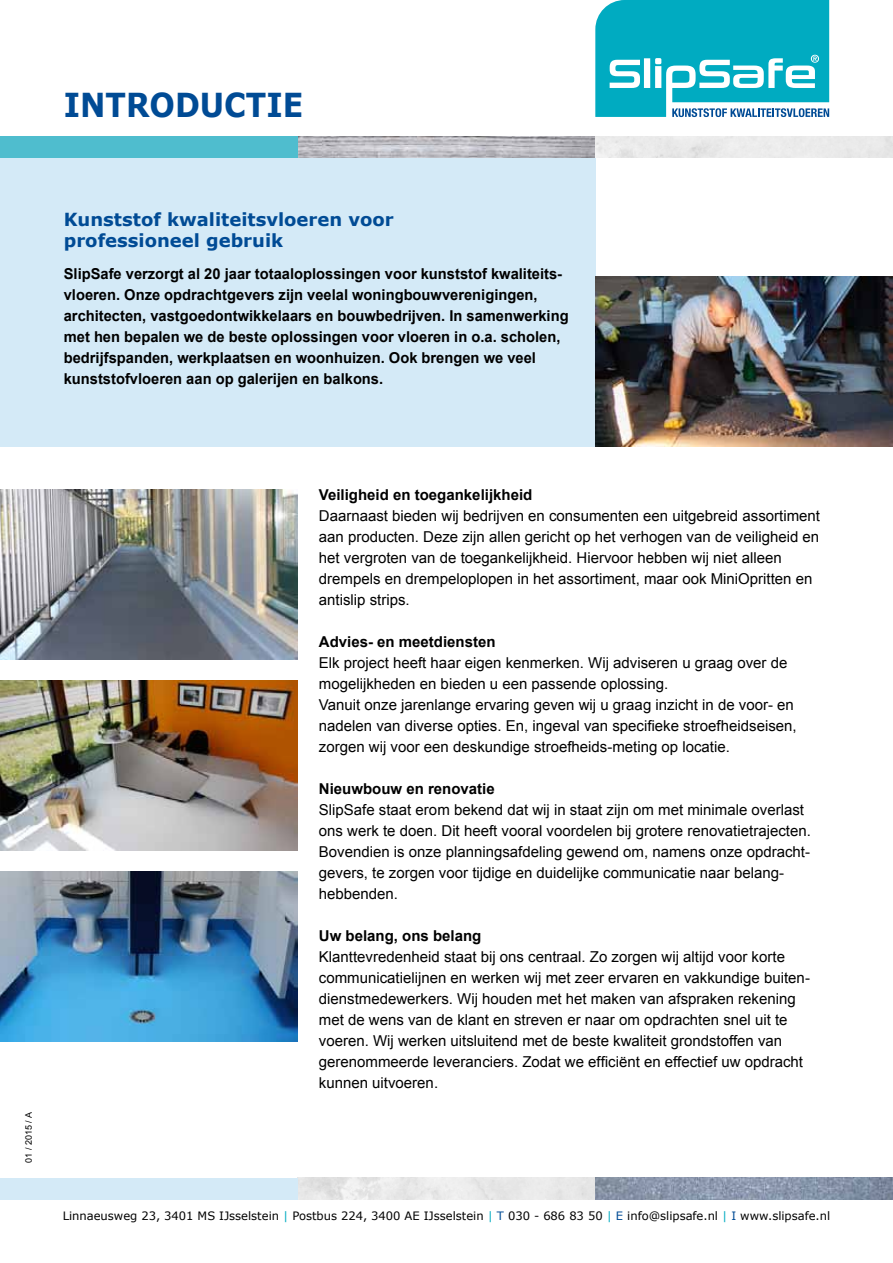
<style>
.page{position:relative;width:893px;height:1263px;background:#fff}
.page>*{position:absolute;margin:0;border:0;box-sizing:border-box;transform-origin:0 0}
.t1{font:700 33px "Verdana";color:#004b95;scale:.91 1}
.t2{font:700 18px/21px "Verdana";color:#004b95}
.t3{font:15px/21px "Arial";color:#000}
.t4{font:700 15px/21px "Arial";color:#000}
.t5{font:11.55px "Verdana";color:#000}
.t6{font:9px "Arial";color:#000}
.s1{color:#00abc1}
.s2{color:#004b95}
</style>
<div class="page">
<svg style="left:595px;top:0;width:234px;height:117px;background:#32b9cc"></svg>
<img style="left:298px;top:1178px;width:595px;height:21px">
<div style="left:0;top:1178px;width:298px;height:21px;background:#d4eaf7"></div>
<div style="left:0;top:158px;width:595px;height:288px;background:#d4eaf7"></div>
<img style="left:298px;top:136px;width:595px;height:21px">
<div style="left:0;top:136px;width:298px;height:21px;background:#4fbdce"></div>
<img style="left:595px;top:276px;width:298px;height:170px">
<img style="left:0;top:680px;width:298px;height:170px">
<img style="left:0;top:872px;width:298px;height:170px">
<img style="left:0;top:489px;width:298px;height:170px">
<h1 class="t1" style="left:64px;top:82px;width:265px">INTRODUCTIE</h1>
<p class="t2" style="left:64px;top:209px;width:332px">Kunststof kwaliteitsvloeren voor professioneel gebruik</p>
<p class="t4" style="left:64px;top:264px;width:506px">SlipSafe verzorgt al 20 jaar totaaloplossingen voor kunststof kwaliteits&shy;vloeren. Onze opdrachtgevers zijn veelal woningbouwverenigingen, architecten, vastgoedontwikkelaars en bouwbedrijven. In samenwerking met hen bepalen we de beste oplossingen voor vloeren in o.a. scholen, bedrijfspanden, werkplaatsen en woonhuizen. Ook brengen we veel kunststofvloeren aan op galerijen en balkons.</p>
<p class="t6" style="left:23px;top:1162px;width:52px;rotate:-90deg">01 / 2015 / A</p>
<p class="t4" style="left:319px;top:485px;width:215px">Veiligheid en toegankelijkheid</p>
<p class="t3" style="left:319px;top:505px;width:503px">Daarnaast bieden wij bedrijven en consumenten een uitgebreid assortiment aan producten. Deze zijn allen gericht op het verhogen van de veiligheid en het vergroten van de toegankelijkheid. Hiervoor hebben wij niet alleen drempels en drempeloplopen in het assortiment, maar ook MiniOpritten en antislip strips.</p>
<p class="t4" style="left:319px;top:632px;width:178px">Advies- en meetdiensten</p>
<p class="t3" style="left:319px;top:652px;width:479px">Elk project heeft haar eigen kenmerken. Wij adviseren u graag over de mogelijkheden en bieden u een passende oplossing.<br>Vanuit onze jarenlange ervaring geven wij u graag inzicht in de voor- en nadelen van diverse opties. En, ingeval van specifieke stroefheidseisen, zorgen wij voor een deskundige stroefheids-meting op locatie.</p>
<p class="t4" style="left:319px;top:779px;width:177px">Nieuwbouw en renovatie</p>
<p class="t3" style="left:319px;top:799px;width:493px">SlipSafe staat erom bekend dat wij in staat zijn om met minimale overlast ons werk te doen. Dit heeft vooral voordelen bij grotere renovatietrajecten.<br>Bovendien is onze planningsafdeling gewend om, namens onze opdracht&shy;gevers, te zorgen voor tijdige en duidelijke communicatie naar belang&shy;hebbenden.</p>
<p class="t4" style="left:319px;top:926px;width:164px">Uw belang, ons belang</p>
<p class="t3" style="left:319px;top:946px;width:493px">Klanttevredenheid staat bij ons centraal. Zo zorgen wij altijd voor korte communicatielijnen en werken wij met zeer ervaren en vakkundige buiten&shy;dienstmedewerkers. Wij houden met het maken van afspraken rekening met de wens van de klant en streven er naar om opdrachten snel uit te voeren. Wij werken uitsluitend met de beste kwaliteit grondstoffen van gerenommeerde leveranciers. Zodat we efficiënt en effectief uw opdracht kunnen uitvoeren.</p>
<p class="t5" style="left:63px;top:1208px;width:769px">Linnaeusweg 23, 3401 MS IJsselstein <span class="s1">|</span> Postbus 224, 3400 AE IJsselstein <span class="s1">|</span> <span class="s2">T</span> 030 - 686 83 50 <span class="s1">|</span> <span class="s2">E</span> info@slipsafe.nl <span class="s1">|</span> <span class="s2">I</span> www.slipsafe.nl</p>
</div>
